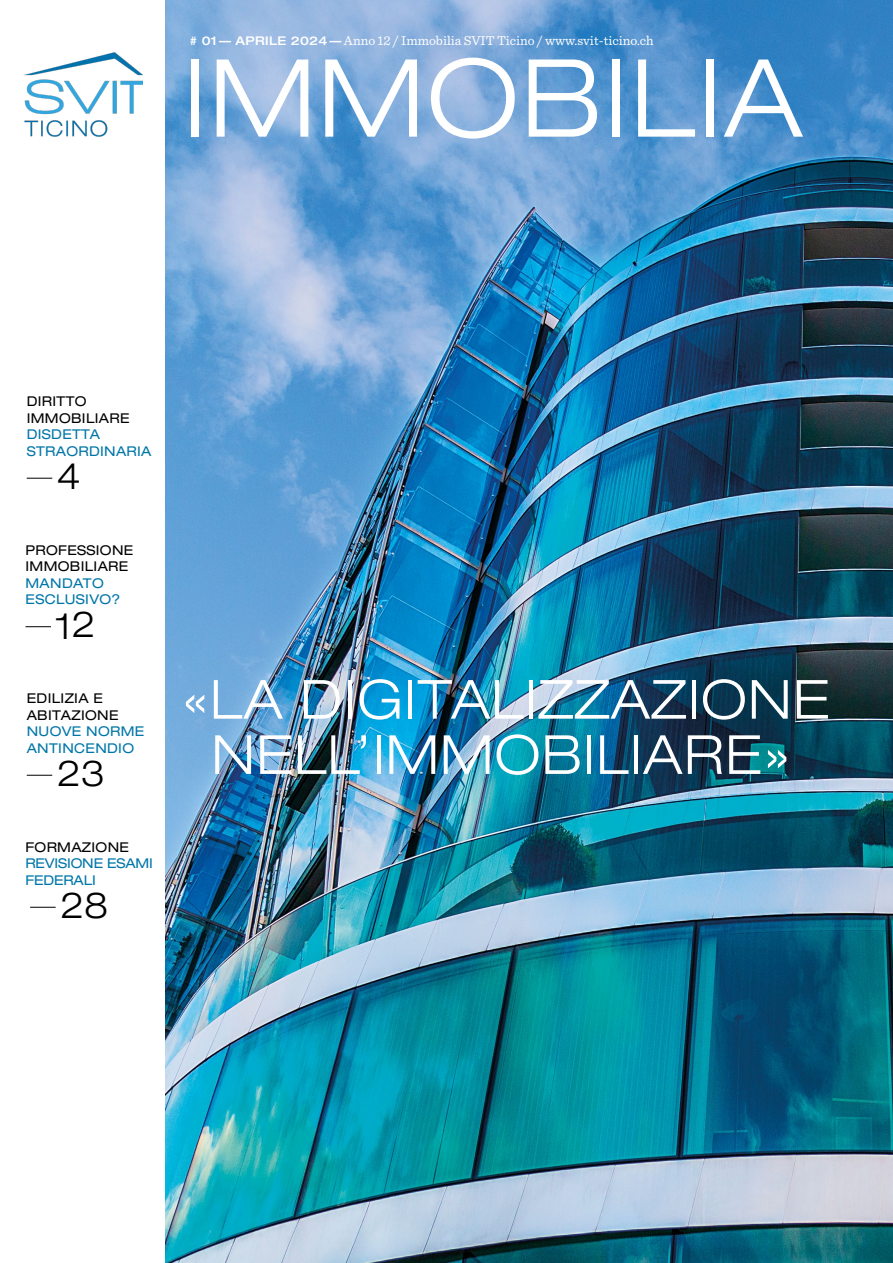
<style>
.page{position:relative;width:893px;height:1263px;background:#fff}
.page>*{position:absolute;margin:0;border:0;box-sizing:border-box;transform-origin:0 0}
.t1{font:300 expanded 108px "Helvetica Neue LT Std";letter-spacing:.025em;color:#fff}
.t2{font:300 expanded 54px/55.2px "Helvetica Neue LT Std";letter-spacing:.025em;color:#fff;text-align:center}
.t3{font:300 expanded 36px "Helvetica Neue LT Std";color:#000}
.t4{font:expanded 13.5px/16.5px "Helvetica Neue LT Std";letter-spacing:.025em;color:#000}
.t5{font:13.5px "Sentinel";color:#fff}
.t6{font:expanded 13.5px/16.5px "Helvetica Neue LT Std";letter-spacing:.025em;color:#0076a8}
.t7{font:expanded 13.5px/16.5px "Helvetica Neue LT Std";letter-spacing:-.01em;color:#0076a8}
.s1{font-family:"Helvetica Neue LT Std";font-weight:500;font-stretch:expanded;font-size:12px}
</style>
<div class="page">
<img style="left:165px;top:0;width:728px;height:1263px">
<img style="left:24px;top:53px;width:118px;height:84px">
<svg style="left:26px;top:626px;width:25px;height:1px"></svg>
<svg style="left:27px;top:775px;width:25px;height:1px"></svg>
<svg style="left:30px;top:907px;width:26px;height:1px"></svg>
<svg style="left:27px;top:478px;width:25px;height:1px"></svg>
<p class="t5" style="left:190px;top:30px;width:465px"><span class="s1"># 01 — APRILE 2024 —</span> Anno 12 / Immobilia SVIT Ticino / www.svit-ticino.ch</p>
<h1 class="t1" style="left:183px;top:34px;width:621px">IMMOBILIA</h1>
<p class="t4" style="left:27px;top:393px;width:104px">DIRITTO<br>IMMOBILIARE</p>
<p class="t6" style="left:27px;top:426px;width:126px">DISDETTA<br>STRAORDINARIA</p>
<h3 class="t3" style="left:57px;top:454px;width:26px">4</h3>
<p class="t4" style="left:26px;top:541px;width:109px">PROFESSIONE<br>IMMOBILIARE</p>
<p class="t6" style="left:26px;top:574px;width:97px">MANDATO<br>ESCLUSIVO?</p>
<h3 class="t3" style="left:56px;top:603px;width:42px">12</h3>
<p class="t4" style="left:27px;top:690px;width:93px">EDILIZIA E<br>ABITAZIONE</p>
<p class="t6" style="left:27px;top:723px;width:119px">NUOVE NORME<br>ANTINCENDIO</p>
<h3 class="t3" style="left:57px;top:751px;width:50px">23</h3>
<p class="t4" style="left:26px;top:838px;width:105px">FORMAZIONE</p>
<p class="t7" style="left:26px;top:855px;width:129px">REVISIONE ESAMI<br>FEDERALI</p>
<h3 class="t3" style="left:60px;top:883px;width:50px">28</h3>
<h2 class="t2" style="left:182px;top:671px;width:649px">«LA DIGITALIZZAZIONE<br>NELL’IMMOBILIARE»</h2>
</div>
